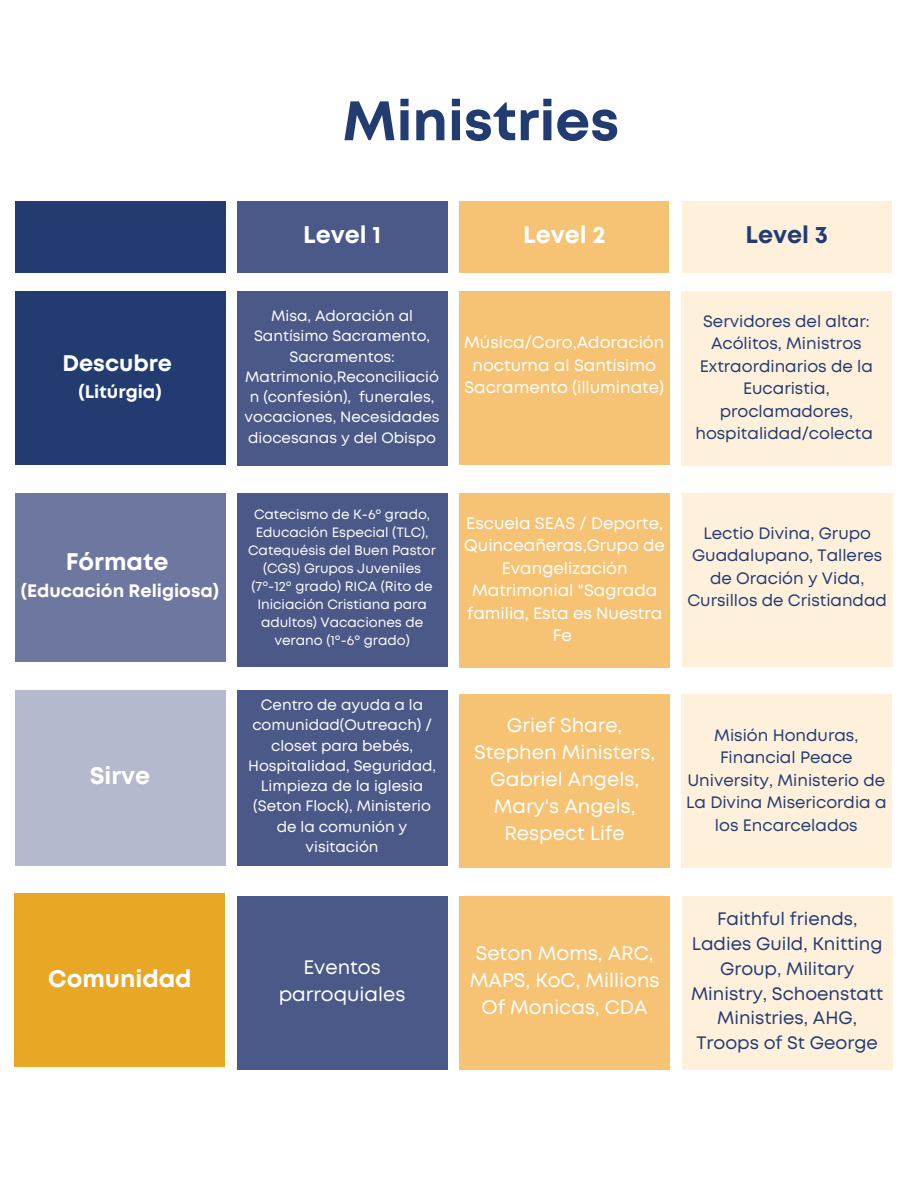
<style>
.page{position:relative;width:918px;height:1188px;background:#fff}
.page>*{position:absolute;margin:0;border:0;box-sizing:border-box;transform-origin:0 0}
.t1{font:700 55.5px "Mont";color:#223c72}
.t2{font:700 24px "Mont";color:#fff}
.t3{font:700 24px "Mont";color:#223c72}
.t4{font:700 22.5px "Mont";color:#fff}
.t5{font:19.5px/27px "Mont";color:#fff;text-align:center}
.t6{font:18px/24.8px "Mont";color:#223c72;text-align:center}
.t7{font:700 18px "Mont";color:#fff}
.t8{font:16.5px/22.5px "Mont";color:#223c72;text-align:center}
.t9{font:16.5px/22.5px "Mont";color:#fff;text-align:center}
.t10{font:15px/20.2px "Mont";color:#fff;text-align:center}
.t11{font:13.5px/18px "Mont";color:#fff;text-align:center}
</style>
<div class="page">
<div style="left:15px;top:202px;width:210px;height:71px;background:#223c72"></div>
<div style="left:15px;top:291px;width:210px;height:173px;background:#223c72"></div>
<div style="left:15px;top:493px;width:210px;height:169px;background:#6e779f"></div>
<div style="left:15px;top:690px;width:210px;height:175px;background:#b5b9ce"></div>
<div style="left:15px;top:894px;width:210px;height:173px;background:#e8a724"></div>
<div style="left:237px;top:202px;width:210px;height:71px;background:#4a5988"></div>
<div style="left:460px;top:202px;width:209px;height:71px;background:#f6c374"></div>
<div style="left:682px;top:202px;width:209px;height:71px;background:#fff0dc"></div>
<div style="left:237px;top:291px;width:210px;height:175px;background:#4a5988"></div>
<div style="left:459px;top:291px;width:210px;height:173px;background:#f6c374"></div>
<div style="left:681px;top:291px;width:210px;height:175px;background:#fff0dc"></div>
<div style="left:237px;top:493px;width:210px;height:174px;background:#4a5988"></div>
<div style="left:237px;top:690px;width:210px;height:175px;background:#4a5988"></div>
<div style="left:237px;top:897px;width:210px;height:173px;background:#4a5988"></div>
<div style="left:460px;top:493px;width:210px;height:175px;background:#f6c374"></div>
<div style="left:682px;top:493px;width:210px;height:173px;background:#fff0dc"></div>
<div style="left:460px;top:695px;width:210px;height:173px;background:#f6c374"></div>
<div style="left:460px;top:896px;width:210px;height:174px;background:#f6c374"></div>
<div style="left:681px;top:695px;width:210px;height:173px;background:#fff0dc"></div>
<div style="left:682px;top:896px;width:210px;height:174px;background:#fff0dc"></div>
<h1 class="t1" style="left:342px;top:100px;width:278px">Ministries</h1>
<h5 class="t2" style="left:303px;top:226px;width:79px">Level 1</h5>
<h5 class="t2" style="left:523px;top:226px;width:84px">Level 2</h5>
<h5 class="t3" style="left:746px;top:226px;width:84px">Level 3</h5>
<h2 class="t4" style="left:63px;top:354px;width:111px">Descubre</h2>
<h2 class="t7" style="left:78px;top:384px;width:85px">(Litúrgia)</h2>
<h2 class="t2" style="left:66px;top:553px;width:104px">Fórmate</h2>
<h2 class="t7" style="left:21px;top:584px;width:200px">(Educación Religiosa)</h2>
<h2 class="t2" style="left:90px;top:767px;width:62px">Sirve</h2>
<h3 class="t2" style="left:48px;top:970px;width:145px">Comunidad</h3>
<h3 class="t10" style="left:245px;top:307px;width:196px">Misa, Adoración al<br>Santísimo Sacramento,<br>Sacramentos:<br>Matrimonio,Reconciliació n (confesión), funerales, vocaciones, Necesidades diocesanas y del Obispo</h3>
<h5 class="t11" style="left:248px;top:506px;width:189px">Catecismo de K-6º grado,<br>Educación Especial (TLC),<br>Catequésis del Buen Pastor (CGS) Grupos Juveniles (7º-12º grado) RICA (Rito de<br>Iniciación Cristiana para adultos) Vacaciones de verano (1º-6º grado)</h5>
<h2 class="t10" style="left:248px;top:696px;width:190px">Centro de ayuda a la comunidad(Outreach) / closet para bebés,<br>Hospitalidad, Seguridad,<br>Limpieza de la iglesia (Seton Flock), Ministerio de la comunión y visitación</h2>
<h5 class="t5" style="left:279px;top:955px;width:128px">Eventos parroquiales</h5>
<p class="t9" style="left:464px;top:332px;width:202px">Música/Coro,Adoración nocturna al Santísimo<br>Sacramento (illuminate)</p>
<h5 class="t8" style="left:695px;top:311px;width:179px">Servidores del altar:<br>Acólitos, Ministros<br>Extraordinarios de la<br>Eucaristia, proclamadores, hospitalidad/colecta</h5>
<h4 class="t9" style="left:464px;top:513px;width:202px">Escuela SEAS / Deporte,<br>Quinceañeras,Grupo de<br>Evangelización<br>Matrimonial "Sagrada familia, Esta es Nuestra<br>Fe</h4>
<h5 class="t8" style="left:687px;top:523px;width:201px">Lectio Divina, Grupo<br>Guadalupano, Talleres de Oración y Vida,<br>Cursillos de Cristiandad</h5>
<h2 class="t5" style="left:474px;top:713px;width:183px">Grief Share,<br>Stephen Ministers,<br>Gabriel Angels,<br>Mary's Angels,<br>Respect Life</h2>
<h4 class="t5" style="left:470px;top:941px;width:191px">Seton Moms, ARC,<br>MAPS, KoC, Millions<br>Of Monicas, CDA</h4>
<h4 class="t8" style="left:686px;top:725px;width:202px">Misión Honduras,<br>Financial Peace<br>University, Ministerio de<br>La Divina Misericordia a los Encarcelados</h4>
<h4 class="t6" style="left:691px;top:908px;width:194px">Faithful friends,<br>Ladies Guild, Knitting<br>Group, Military<br>Ministry, Schoenstatt<br>Ministries, AHG,<br>Troops of St George</h4>
</div>
